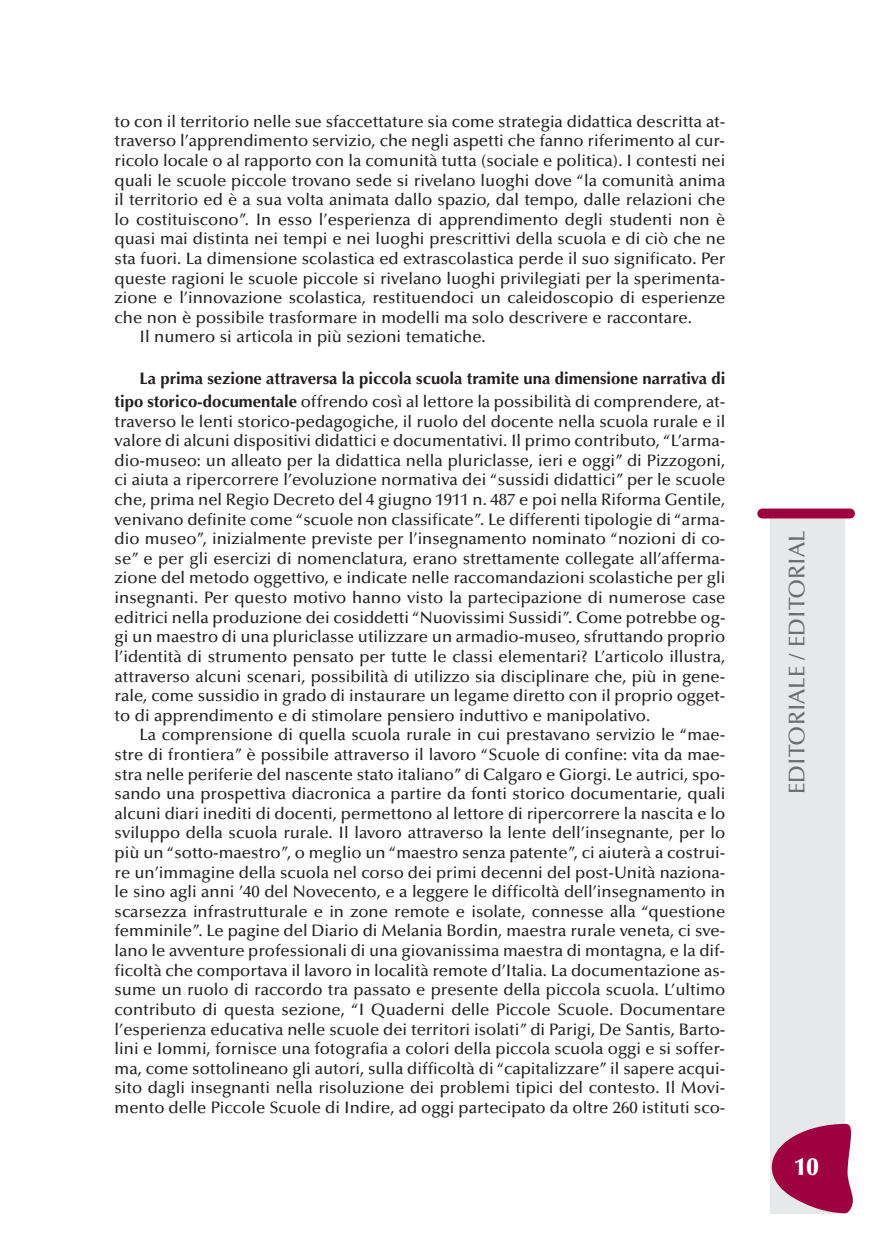
<style>
.page{position:relative;width:869px;height:1241px;background:#fff}
.page>*{position:absolute;margin:0;border:0;box-sizing:border-box;transform-origin:0 0}
.t1{font:900 24.5px "Optima";color:#fff}
.t2{font:500 22.75px "Optima";color:#6c6d70}
.t3{font:500 16.62px/19.6px "Optima";color:#231f20;text-align:justify}
.t4{font:700 16.62px/22.4px "Optima";color:#231f20;text-align:right}
.s1{font-weight:500}
</style>
<div class="page">
<div style="left:770px;top:516px;width:74px;height:697px;background:#e7e8e9"></div>
<div style="left:757px;top:508px;width:97px;height:10px;background:#9d0140;border-radius:5px"></div>
<svg style="left:771px;top:1123px;width:82px;height:89px"></svg>
<p class="t3" style="left:115px;top:113px;width:612px">to con il territorio nelle sue sfaccettature sia come strategia didattica descritta at-</p>
<p class="t3" style="left:115px;top:132px;width:611px">traverso l’apprendimento servizio, che negli aspetti che fanno riferimento al cur-</p>
<p class="t3" style="left:115px;top:152px;width:612px">ricolo locale o al rapporto con la comunità tutta (sociale e politica). I contesti nei</p>
<p class="t3" style="left:115px;top:172px;width:612px">quali le scuole piccole trovano sede si rivelano luoghi dove “la comunità anima</p>
<p class="t3" style="left:115px;top:191px;width:612px">il territorio ed è a sua volta animata dallo spazio, dal tempo, dalle relazioni che</p>
<p class="t3" style="left:115px;top:211px;width:612px">lo costituiscono”. In esso l’esperienza di apprendimento degli studenti non è</p>
<p class="t3" style="left:115px;top:230px;width:612px">quasi mai distinta nei tempi e nei luoghi prescrittivi della scuola e di ciò che ne</p>
<p class="t3" style="left:115px;top:250px;width:612px">sta fuori. La dimensione scolastica ed extrascolastica perde il suo significato. Per</p>
<p class="t3" style="left:115px;top:270px;width:612px">queste ragioni le scuole piccole si rivelano luoghi privilegiati per la sperimenta-</p>
<p class="t3" style="left:115px;top:289px;width:612px">zione e l’innovazione scolastica, restituendoci un caleidoscopio di esperienze</p>
<p class="t3" style="left:115px;top:309px;width:578px">che non è possibile trasformare in modelli ma solo descrivere e raccontare.</p>
<p class="t3" style="left:139px;top:328px;width:347px">Il numero si articola in più sezioni tematiche.</p>
<p class="t4" style="left:115px;top:368px;width:612px">La prima sezione attraversa la piccola scuola tramite una dimensione narrativa di tipo storico-documentale <span class="s1">offrendo così al lettore la possibilità di comprendere, at-</span></p>
<p class="t3" style="left:115px;top:413px;width:612px">traverso le lenti storico-pedagogiche, il ruolo del docente nella scuola rurale e il valore di alcuni dispositivi didattici e documentativi. Il primo contributo, “L’arma&shy;dio-museo: un alleato per la didattica nella pluriclasse, ieri e oggi” di Pizzogoni, ci aiuta a ripercorrere l’evoluzione normativa dei “sussidi didattici” per le scuole che, prima nel Regio Decreto del 4 giugno 1911 n. 487 e poi nella Riforma Gentile, venivano definite come “scuole non classificate”. Le differenti tipologie di “arma&shy;dio museo”, inizialmente previste per l’insegnamento nominato “nozioni di co&shy;se” e per gli esercizi di nomenclatura, erano strettamente collegate all’afferma&shy;zione del metodo oggettivo, e indicate nelle raccomandazioni scolastiche per gli insegnanti. Per questo motivo hanno visto la partecipazione di numerose case editrici nella produzione dei cosiddetti “Nuovissimi Sussidi”. Come potrebbe og&shy;gi un maestro di una pluriclasse utilizzare un armadio-museo, sfruttando proprio l’identità di strumento pensato per tutte le classi elementari? L’articolo illustra, attraverso alcuni scenari, possibilità di utilizzo sia disciplinare che, più in gene&shy;rale, come sussidio in grado di instaurare un legame diretto con il proprio ogget&shy;to di apprendimento e di stimolare pensiero induttivo e manipolativo.</p>
<p class="t3" style="left:114px;top:726px;width:612px;text-indent:25px">La comprensione di quella scuola rurale in cui prestavano servizio le “mae&shy;stre di frontiera” è possibile attraverso il lavoro “Scuole di confine: vita da mae&shy;stra nelle periferie del nascente stato italiano”di Calgaro e Giorgi. Le autrici, spo&shy;sando una prospettiva diacronica a partire da fonti storico documentarie, quali alcuni diari inediti di docenti, permettono al lettore di ripercorrere la nascita e lo sviluppo della scuola rurale. Il lavoro attraverso la lente dell’insegnante, per lo più un“sotto-maestro”, o meglio un“maestro senza patente”, ci aiuterà a costrui&shy;re un’immagine della scuola nel corso dei primi decenni del post-Unità naziona&shy;le sino agli anni ’40 del Novecento, e a leggere le difficoltà dell’insegnamento in scarsezza infrastrutturale e in zone remote e isolate, connesse alla “questione femminile”. Le pagine del Diario di Melania Bordin, maestra rurale veneta, ci sve&shy;lano le avventure professionali di una giovanissima maestra di montagna, e la dif&shy;ficoltà che comportava il lavoro in località remote d’Italia. La documentazione as&shy;sume un ruolo di raccordo tra passato e presente della piccola scuola. L’ultimo contributo di questa sezione, “I Quaderni delle Piccole Scuole. Documentare l’esperienza educativa nelle scuole dei territori isolati” di Parigi, De Santis, Barto&shy;lini e Iommi, fornisce una fotografia a colori della piccola scuola oggi e si soffer&shy;ma, come sottolineano gli autori, sulla difficoltà di “capitalizzare” il sapere acqui&shy;sito dagli insegnanti nella risoluzione dei problemi tipici del contesto. Il Movi&shy;mento delle Piccole Scuole di Indire, ad oggi partecipato da oltre 260 istituti sco-</p>
<h2 class="t2" style="left:787px;top:793px;width:265px;rotate:-90deg">EDITORIALE / EDITORIAL</h2>
<h1 class="t1" style="left:793px;top:1156px;width:26px">10</h1>
</div>
